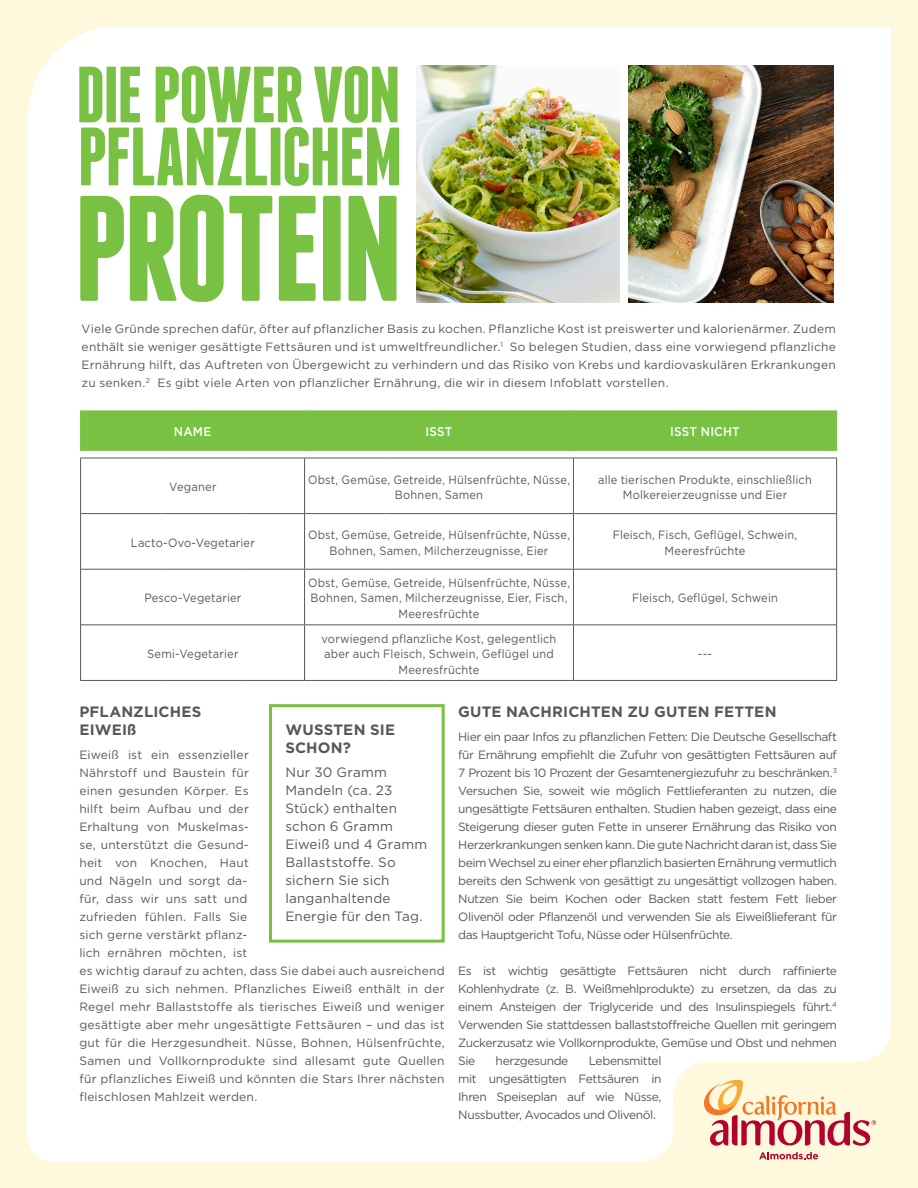
<style>
.page{position:relative;width:918px;height:1188px;background:#fef8dd}
.page>*{position:absolute;margin:0;border:0;box-sizing:border-box;transform-origin:0 0}
.t1{font:700 150px "Franchise";letter-spacing:-.03em;color:#79c142}
.t2{font:700 82.5px "Franchise";letter-spacing:-.025em;color:#79c142}
.t3{font:700 79.5px "Franchise";letter-spacing:-.02em;color:#79c142}
.New_heads{font:700 15px/18px "Gotham";letter-spacing:.01em;color:#57585a}
.Body1{font:13.5px/18px "Gotham";letter-spacing:.01em;color:#57585a}
.Body4_Directions{font:500 12.75px "Gotham";letter-spacing:.02em;color:#fff;scale:.92 1}
.Body1-2{font:12px/18px "Gotham";letter-spacing:.015em;color:#57585a;text-align:justify}
.Body4_Directions-2{font:12px/15.5px "Gotham";letter-spacing:.015em;color:#57585a;text-align:center;scale:.92 1}
.Body1-3{font:12px "Gotham";letter-spacing:-.03em;color:#57585a}
</style>
<div class="page">
<div style="left:27px;top:27px;width:864px;height:1135px;background:#fff"></div>
<svg style="left:704px;top:1080px;width:172px;height:66px"></svg>
<svg style="left:759px;top:1152px;width:59px;height:7px"></svg>
<img style="left:416px;top:66px;width:203px;height:236px">
<img style="left:629px;top:66px;width:205px;height:236px">
<div style="left:269px;top:704px;width:176px;height:239px;border:3px solid #79c142"></div>
<div style="left:81px;top:410px;width:755px;height:41px;background:#79c142"></div>
<hr style="left:80px;top:458px;width:82px;height:1px;background:#57585a">
<hr style="left:162px;top:458px;width:81px;height:1px;background:#57585a">
<hr style="left:243px;top:458px;width:62px;height:1px;background:#57585a">
<hr style="left:305px;top:458px;width:81px;height:1px;background:#57585a">
<hr style="left:386px;top:458px;width:187px;height:1px;background:#57585a">
<hr style="left:573px;top:458px;width:41px;height:1px;background:#57585a">
<hr style="left:614px;top:458px;width:223px;height:1px;background:#57585a">
<hr style="left:80px;top:680px;width:82px;height:1px;background:#57585a">
<hr style="left:162px;top:680px;width:81px;height:1px;background:#57585a">
<hr style="left:243px;top:680px;width:62px;height:1px;background:#57585a">
<hr style="left:305px;top:680px;width:81px;height:1px;background:#57585a">
<hr style="left:386px;top:680px;width:187px;height:1px;background:#57585a">
<hr style="left:573px;top:680px;width:41px;height:1px;background:#57585a">
<hr style="left:614px;top:680px;width:223px;height:1px;background:#57585a">
<hr style="left:80px;top:458px;width:1px;height:56px;background:#57585a">
<hr style="left:304px;top:458px;width:1px;height:55px;background:#57585a">
<hr style="left:573px;top:458px;width:1px;height:55px;background:#57585a">
<hr style="left:836px;top:458px;width:1px;height:56px;background:#57585a">
<hr style="left:80px;top:514px;width:1px;height:55px;background:#57585a">
<hr style="left:304px;top:514px;width:1px;height:55px;background:#57585a">
<hr style="left:573px;top:514px;width:1px;height:55px;background:#57585a">
<hr style="left:836px;top:514px;width:1px;height:55px;background:#57585a">
<hr style="left:80px;top:569px;width:1px;height:56px;background:#57585a">
<hr style="left:304px;top:570px;width:1px;height:54px;background:#57585a">
<hr style="left:573px;top:570px;width:1px;height:54px;background:#57585a">
<hr style="left:836px;top:569px;width:1px;height:56px;background:#57585a">
<hr style="left:80px;top:625px;width:1px;height:55px;background:#57585a">
<hr style="left:304px;top:625px;width:1px;height:55px;background:#57585a">
<hr style="left:573px;top:625px;width:1px;height:55px;background:#57585a">
<hr style="left:836px;top:625px;width:1px;height:55px;background:#57585a">
<hr style="left:81px;top:513px;width:81px;height:1px;background:#57585a">
<hr style="left:162px;top:513px;width:81px;height:1px;background:#57585a">
<hr style="left:243px;top:513px;width:62px;height:1px;background:#57585a">
<hr style="left:305px;top:513px;width:81px;height:1px;background:#57585a">
<hr style="left:386px;top:513px;width:187px;height:1px;background:#57585a">
<hr style="left:573px;top:513px;width:41px;height:1px;background:#57585a">
<hr style="left:614px;top:513px;width:222px;height:1px;background:#57585a">
<hr style="left:81px;top:569px;width:81px;height:1px;background:#57585a">
<hr style="left:162px;top:569px;width:81px;height:1px;background:#57585a">
<hr style="left:243px;top:569px;width:62px;height:1px;background:#57585a">
<hr style="left:305px;top:569px;width:81px;height:1px;background:#57585a">
<hr style="left:386px;top:569px;width:187px;height:1px;background:#57585a">
<hr style="left:573px;top:569px;width:41px;height:1px;background:#57585a">
<hr style="left:614px;top:569px;width:222px;height:1px;background:#57585a">
<hr style="left:81px;top:624px;width:81px;height:1px;background:#57585a">
<hr style="left:162px;top:624px;width:81px;height:1px;background:#57585a">
<hr style="left:243px;top:624px;width:62px;height:1px;background:#57585a">
<hr style="left:305px;top:624px;width:81px;height:1px;background:#57585a">
<hr style="left:386px;top:624px;width:187px;height:1px;background:#57585a">
<hr style="left:573px;top:624px;width:41px;height:1px;background:#57585a">
<hr style="left:614px;top:624px;width:222px;height:1px;background:#57585a">
<hr style="left:80px;top:410px;width:1px;height:41px;background:#79c142">
<hr style="left:304px;top:410px;width:1px;height:41px;background:#79c142">
<hr style="left:573px;top:410px;width:1px;height:41px;background:#79c142">
<hr style="left:836px;top:410px;width:1px;height:41px;background:#79c142">
<p class="t3" style="left:76px;top:57px;width:327px">DIE POWER VON</p>
<p class="t2" style="left:77px;top:118px;width:327px">PFLANZLICHEM</p>
<p class="t1" style="left:74px;top:178px;width:331px">PROTEIN</p>
<p class="Body1-2" style="left:82px;top:319px;width:756px">Viele Gründe sprechen dafür, öfter auf pflanzlicher Basis zu kochen. Pflanzliche Kost ist preiswerter und kalorienärmer. Zudem enthält sie weniger gesättigte Fettsäuren und ist umweltfreundlicher.<sup>1</sup> So belegen Studien, dass eine vorwiegend pflanzliche Ernährung hilft, das Auftreten von Übergewicht zu verhindern und das Risiko von Krebs und kardiovaskulären Erkrankungen zu senken.<sup>2</sup> Es gibt viele Arten von pflanzlicher Ernährung, die wir in diesem Infoblatt vorstellen.</p>
<p class="Body4_Directions" style="left:174px;top:423px;width:42px">NAME</p>
<p class="Body4_Directions" style="left:425px;top:423px;width:31px">ISST</p>
<p class="Body4_Directions" style="left:670px;top:423px;width:77px">ISST NICHT</p>
<p class="Body4_Directions-2" style="left:169px;top:479px;width:53px">Veganer</p>
<p class="Body4_Directions-2" style="left:308px;top:471px;width:286px">Obst, Gemüse, Getreide, Hülsenfrüchte, Nüsse,<br>Bohnen, Samen</p>
<p class="Body4_Directions-2" style="left:598px;top:471px;width:234px">alle tierischen Produkte, einschließlich<br>Molkereierzeugnisse und Eier</p>
<p class="Body4_Directions-2" style="left:131px;top:535px;width:136px">Lacto-Ovo-Vegetarier</p>
<p class="Body4_Directions-2" style="left:308px;top:527px;width:286px">Obst, Gemüse, Getreide, Hülsenfrüchte, Nüsse,<br>Bohnen, Samen, Milcherzeugnisse, Eier</p>
<p class="Body4_Directions-2" style="left:613px;top:527px;width:202px">Fleisch, Fisch, Geflügel, Schwein,<br>Meeresfrüchte</p>
<p class="Body4_Directions-2" style="left:144px;top:590px;width:107px">Pesco-Vegetarier</p>
<p class="Body4_Directions-2" style="left:308px;top:575px;width:286px">Obst, Gemüse, Getreide, Hülsenfrüchte, Nüsse,<br>Bohnen, Samen, Milcherzeugnisse, Eier, Fisch,<br>Meeresfrüchte</p>
<p class="Body4_Directions-2" style="left:632px;top:590px;width:160px">Fleisch, Geflügel, Schwein</p>
<p class="Body4_Directions-2" style="left:147px;top:646px;width:101px">Semi-Vegetarier</p>
<p class="Body4_Directions-2" style="left:322px;top:630px;width:257px">vorwiegend pflanzliche Kost, gelegentlich aber auch Fleisch, Schwein, Geflügel und<br>Meeresfrüchte</p>
<p class="Body4_Directions-2" style="left:698px;top:646px;width:17px">---</p>
<p class="New_heads" style="left:79px;top:702px;width:123px">PFLANZLICHES<br>EIWEIß</p>
<p class="Body1-2" style="left:79px;top:746px;width:367px;text-align:left">Eiweiß ist ein essenzieller<br>Nährstoff und Baustein für<br>einen gesunden Körper. Es<br>hilft beim Aufbau und der<br>Erhaltung von Muskelmas-<br>se, unterstützt die Gesund-<br>heit von Knochen, Haut<br>und Nägeln und sorgt da-<br>für, dass wir uns satt und<br>zufrieden fühlen. Falls Sie<br>sich gerne verstärkt pflanz-<br>lich ernähren möchten, ist<br>es wichtig darauf zu achten, dass Sie dabei auch ausreichend Eiweiß zu sich nehmen. Pflanzliches Eiweiß enthält in der Regel mehr Ballaststoffe als tierisches Eiweiß und weniger gesättigte aber mehr ungesättigte Fettsäuren – und das ist gut für die Herzgesundheit. Nüsse, Bohnen, Hülsenfrüchte, Samen und Vollkornprodukte sind allesamt gute Quellen für pflanzliches Eiweiß und könnten die Stars Ihrer nächsten fleischlosen Mahlzeit werden.</p>
<p class="New_heads" style="left:286px;top:720px;width:111px">WUSSTEN SIE<br>SCHON?</p>
<p class="Body1" style="left:286px;top:763px;width:143px">Nur 30 Gramm<br>Mandeln (ca. 23<br>Stück) enthalten schon 6 Gramm<br>Eiweiß und 4 Gramm<br>Ballaststoffe. So sichern Sie sich langanhaltende<br>Energie für den Tag.</p>
<p class="New_heads" style="left:458px;top:702px;width:320px">GUTE NACHRICHTEN ZU GUTEN FETTEN</p>
<p class="Body1-2" style="left:458px;top:728px;width:380px">Hier ein paar Infos zu pflanzlichen Fetten: Die Deutsche Gesellschaft für Ernährung empfiehlt die Zufuhr von gesättigten Fettsäuren auf 7 Prozent bis 10 Prozent der Gesamtenergiezufuhr zu beschränken.<sup>3<br></sup>Versuchen Sie, soweit wie möglich Fettlieferanten zu nutzen, die ungesättigte Fettsäuren enthalten. Studien haben gezeigt, dass eine Steigerung dieser guten Fette in unserer Ernährung das Risiko von Herzerkrankungen senken kann. Die gute Nachricht daran ist, dass Sie beim Wechsel zu einer eher pflanzlich basierten Ernährung vermutlich bereits den Schwenk von gesättigt zu ungesättigt vollzogen haben.<br>Nutzen Sie beim Kochen oder Backen statt festem Fett lieber Olivenöl oder Pflanzenöl und verwenden Sie als Eiweißlieferant für das Hauptgericht Tofu, Nüsse oder Hülsenfrüchte.</p>
<p class="Body1-2" style="left:458px;top:962px;width:380px">Es ist wichtig gesättigte Fettsäuren nicht durch raffinierte Kohlenhydrate (z. B. Weißmehlprodukte) zu ersetzen, da das zu einem Ansteigen der Triglyceride und des Insulinspiegels führt.<sup>4<br></sup>Verwenden Sie stattdessen ballaststoffreiche Quellen mit geringem Zuckerzusatz wie Vollkornprodukte, Gemüse und Obst und nehmen Sie</p>
<p class="Body1-2" style="left:458px;top:1052px;width:205px;text-indent:131px">Lebensmittel mit ungesättigten Fettsäuren in Ihren Speiseplan auf wie Nüsse, Nussbutter, Avocados und Olivenöl.</p>
<p class="Body1-3" style="left:496px;top:1054px;width:74px">herzgesunde</p>
</div>
